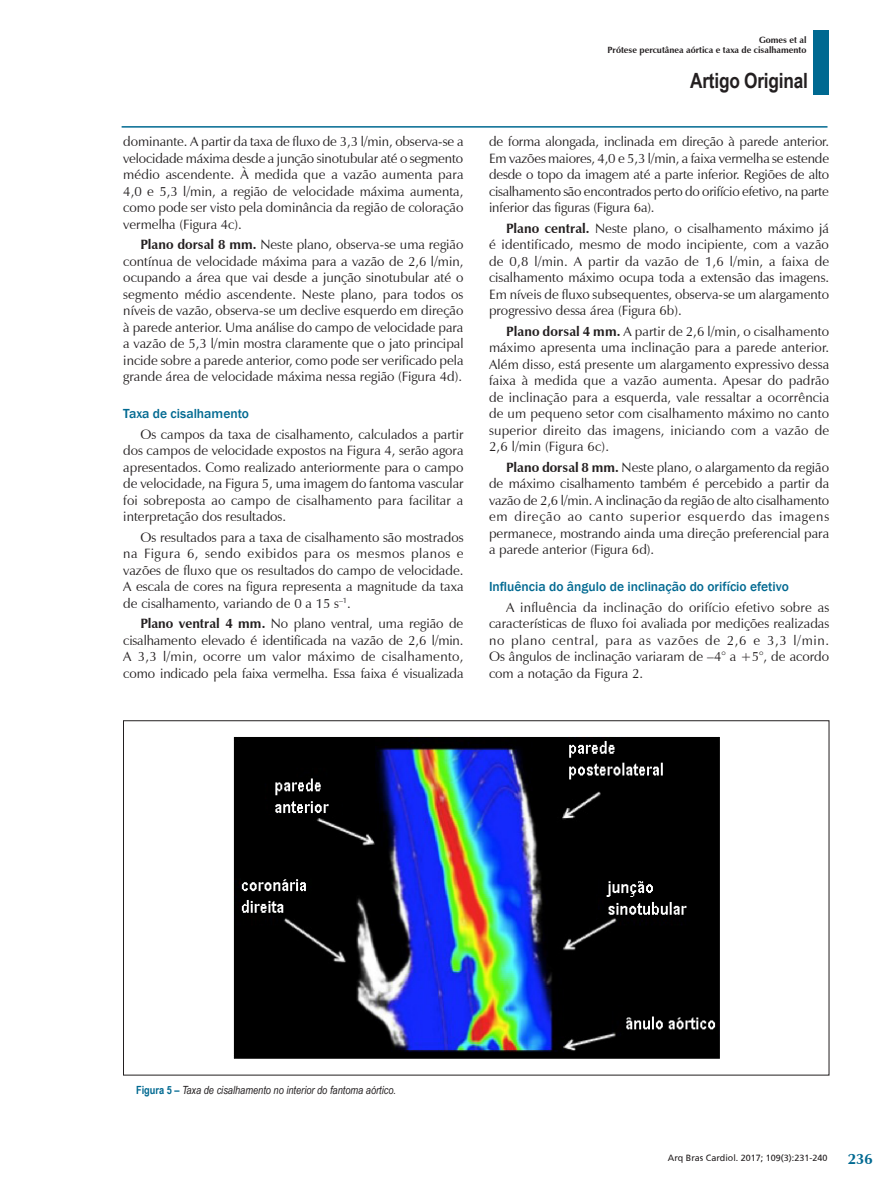
<style>
.page{position:relative;width:893px;height:1191px;background:#fff}
.page>*{position:absolute;margin:0;border:0;box-sizing:border-box;transform-origin:0 0}
.t1{font:700 21px "Arial Narrow";letter-spacing:-.01em;color:#231f20}
.t2{font:700 15px "Zapf Humanist 601 BT";color:#006991}
._01-TEXTO_BASICO{font:13.5px/16.5px "Zapf Humanist 601 BT";color:#231f20;text-align:justify}
._03_-_SUBTITULO_PRIN{font:500 13.5px "Franklin Gothic";color:#006991}
._06_-_LEGENDA_FIGURA{font:italic 11.25px "Arial Narrow";color:#231f20}
.t3{font:700 9px/10.8px "Zapf Humanist 601 BT";color:#231f20;text-align:right}
.t4{font:9px "Frutiger";color:#231f20}
.s1{font-weight:700}
.s2{font-weight:700;font-style:normal;color:#006991}
</style>
<div class="page">
<hr style="left:122px;top:126px;width:705px;height:2px;background:#006991">
<div style="left:813px;top:30px;width:16px;height:64px;background:#006991"></div>
<img style="left:233px;top:737px;width:486px;height:322px">
<p class="_01-TEXTO_BASICO" style="left:123px;top:133px;width:342px">dominante. A partir da taxa de fluxo de 3,3 l/min, observa‑se a velocidade máxima desde a junção sinotubular até o segmento médio ascendente. À medida que a vazão aumenta para 4,0 e 5,3 l/min, a região de velocidade máxima aumenta, como pode ser visto pela dominância da região de coloração vermelha (Figura 4c).</p>
<p class="_01-TEXTO_BASICO" style="left:123px;top:236px;width:342px;text-indent:17px"><span class="s1">Plano dorsal 8 mm.</span> Neste plano, observa-se uma região contínua de velocidade máxima para a vazão de 2,6 l/min, ocupando a área que vai desde a junção sinotubular até o segmento médio ascendente. Neste plano, para todos os níveis de vazão, observa-se um declive esquerdo em direção à parede anterior. Uma análise do campo de velocidade para a vazão de 5,3 l/min mostra claramente que o jato principal incide sobre a parede anterior, como pode ser verificado pela grande área de velocidade máxima nessa região (Figura 4d).</p>
<p class="_03_-_SUBTITULO_PRIN" style="left:123px;top:405px;width:127px">Taxa de cisalhamento</p>
<p class="_01-TEXTO_BASICO" style="left:123px;top:426px;width:342px;text-indent:17px">Os campos da taxa de cisalhamento, calculados a partir dos campos de velocidade expostos na Figura 4, serão agora apresentados. Como realizado anteriormente para o campo de velocidade, na Figura 5, uma imagem do fantoma vascular foi sobreposta ao campo de cisalhamento para facilitar a interpretação dos resultados.</p>
<p class="_01-TEXTO_BASICO" style="left:123px;top:529px;width:342px;text-indent:17px">Os resultados para a taxa de cisalhamento são mostrados na Figura 6, sendo exibidos para os mesmos planos e vazões de fluxo que os resultados do campo de velocidade.<br>A escala de cores na figura representa a magnitude da taxa de cisalhamento, variando de 0 a 15 s<sup>–1</sup>.</p>
<p class="_01-TEXTO_BASICO" style="left:123px;top:615px;width:342px;text-indent:17px"><span class="s1">Plano ventral 4 mm.</span> No plano ventral, uma região de cisalhamento elevado é identificada na vazão de 2,6 l/min.<br>A 3,3 l/min, ocorre um valor máximo de cisalhamento, como indicado pela faixa vermelha. Essa faixa é visualizada</p>
<p class="t3" style="left:608px;top:34px;width:200px">Gomes et al<br>Prótese percutânea aórtica e taxa de cisalhamento</p>
<h1 class="t1" style="left:690px;top:65px;width:119px">Artigo Original</h1>
<p class="_01-TEXTO_BASICO" style="left:489px;top:133px;width:342px">de forma alongada, inclinada em direção à parede anterior.<br>Em vazões maiores, 4,0 e 5,3 l/min, a faixa vermelha se estende desde o topo da imagem até a parte inferior. Regiões de alto cisalhamento são encontrados perto do orifício efetivo, na parte inferior das figuras (Figura 6a).</p>
<p class="_01-TEXTO_BASICO" style="left:489px;top:220px;width:342px;text-indent:17px"><span class="s1">Plano central.</span> Neste plano, o cisalhamento máximo já é identificado, mesmo de modo incipiente, com a vazão de 0,8 l/min. A partir da vazão de 1,6 l/min, a faixa de cisalhamento máximo ocupa toda a extensão das imagens.<br>Em níveis de fluxo subsequentes, observa-se um alargamento progressivo dessa área (Figura 6b).</p>
<p class="_01-TEXTO_BASICO" style="left:489px;top:323px;width:342px;text-indent:17px"><span class="s1">Plano dorsal 4 mm.</span> A partir de 2,6 l/min, o cisalhamento máximo apresenta uma inclinação para a parede anterior.<br>Além disso, está presente um alargamento expressivo dessa faixa à medida que a vazão aumenta. Apesar do padrão de inclinação para a esquerda, vale ressaltar a ocorrência de um pequeno setor com cisalhamento máximo no canto superior direito das imagens, iniciando com a vazão de 2,6 l/min (Figura 6c).</p>
<p class="_01-TEXTO_BASICO" style="left:489px;top:459px;width:342px;text-indent:17px"><span class="s1">Plano dorsal 8 mm.</span> Neste plano, o alargamento da região de máximo cisalhamento também é percebido a partir da vazão de 2,6 l/min. A inclinação da região de alto cisalhamento em direção ao canto superior esquerdo das imagens permanece, mostrando ainda uma direção preferencial para a parede anterior (Figura 6d).</p>
<p class="_03_-_SUBTITULO_PRIN" style="left:489px;top:578px;width:301px">Influência do ângulo de inclinação do orifício efetivo</p>
<p class="_01-TEXTO_BASICO" style="left:489px;top:599px;width:342px;text-indent:17px">A influência da inclinação do orifício efetivo sobre as características de fluxo foi avaliada por medições realizadas no plano central, para as vazões de 2,6 e 3,3 l/min.<br>Os ângulos de inclinação variaram de –4° a +5°, de acordo com a notação da Figura 2.</p>
<p class="_06_-_LEGENDA_FIGURA" style="left:136px;top:1082px;width:262px"><span class="s2">Figura 5 –</span> Taxa de cisalhamento no interior do fantoma aórtico.</p>
<p class="t4" style="left:668px;top:1153px;width:161px">Arq Bras Cardiol. 2017; 109(3):231-240</p>
<p class="t2" style="left:848px;top:1149px;width:26px">236</p>
</div>
